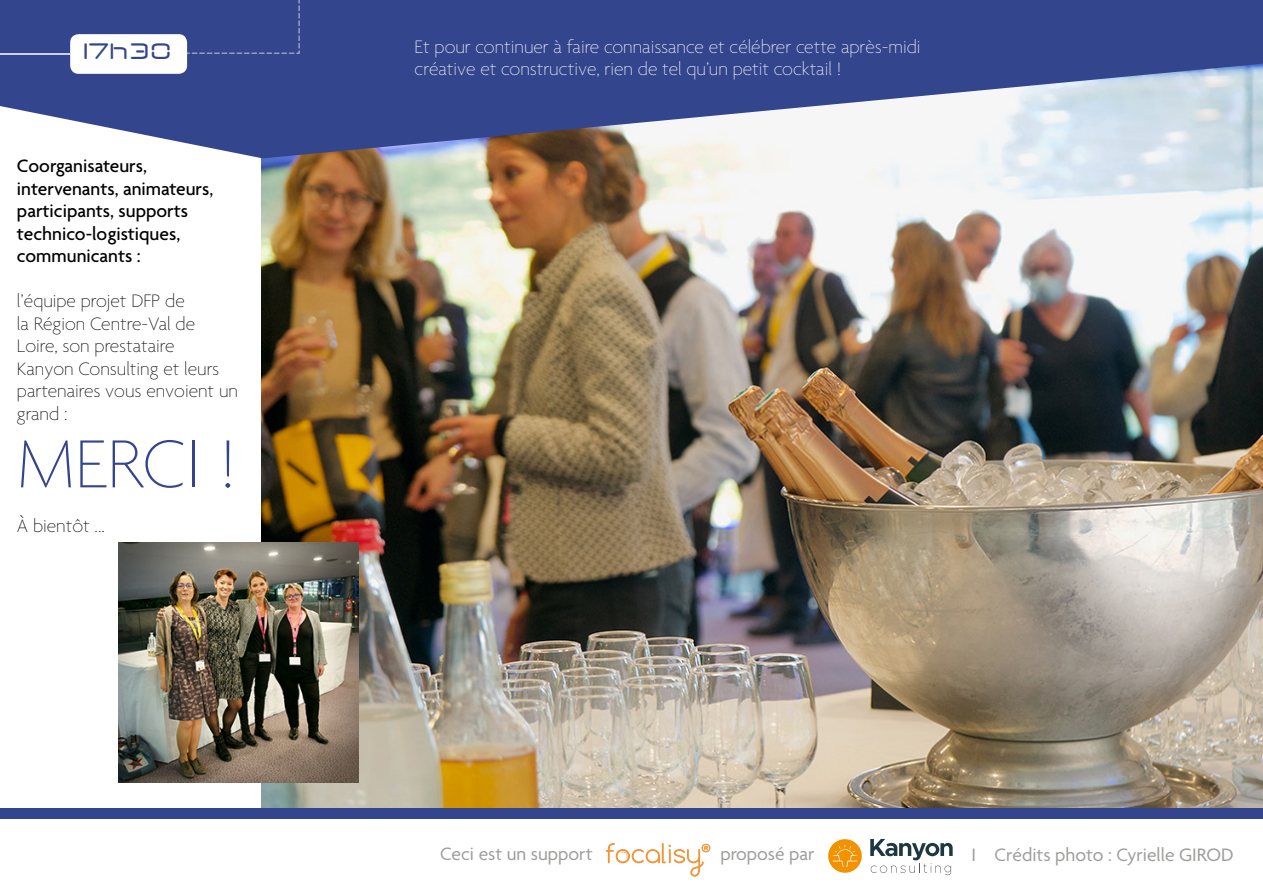
<style>
.page{position:relative;width:1263px;height:893px;background:#fff}
.page>*{position:absolute;margin:0;border:0;box-sizing:border-box;transform-origin:0 0}
.t1{font:100 73.5px "Agenda";color:#33458c}
.t2{font:34.5px "Neuropol Nova";color:#33458c}
.t3{font:100 19.5px/22.5px "Agenda";color:#000}
.t4{font:100 19.5px/22.5px "Agenda";color:#fff}
.t5{font:500 19.5px/22.5px "Agenda";color:#000}
.t6{font:19.5px "Agenda";color:#9d9d9c}
</style>
<div class="page">
<img style="left:261px;top:158px;width:1002px;height:650px">
<div style="left:0;top:808px;width:1263px;height:11px;background:#33458c"></div>
<svg style="left:0;top:0;width:1263px;height:158px;background:#6371a4"></svg>
<div style="left:186px;top:0;width:115px;height:55px;background:#33458c"></div>
<div style="left:70px;top:34px;width:117px;height:40px;background:#fff;border-radius:9px"></div>
<hr style="left:0;top:53px;width:70px;height:2px;background:#fff">
<img style="left:118px;top:542px;width:240px;height:240px">
<svg style="left:828px;top:839px;width:34px;height:34px"></svg>
<svg style="left:870px;top:839px;width:83px;height:36px"></svg>
<svg style="left:606px;top:843px;width:104px;height:33px"></svg>
<h2 class="t2" style="left:83px;top:37px;width:91px">17h30</h2>
<p class="t5" style="left:17px;top:156px;width:198px">Coorganisateurs, intervenants, animateurs, participants, supports technico-logistiques, communicants :</p>
<p class="t3" style="left:17px;top:291px;width:223px">l’équipe projet DFP de<br>la Région Centre-Val de<br>Loire, son prestataire<br>Kanyon Consulting et leurs partenaires vous envoient un grand :</p>
<h1 class="t1" style="left:17px;top:424px;width:220px">MERCI !</h1>
<p class="t3" style="left:17px;top:516px;width:89px">À bientôt ...</p>
<p class="t4" style="left:415px;top:36px;width:507px">Et pour continuer à faire connaissance et célébrer cette après-midi créative et constructive, rien de tel qu’un petit cocktail !</p>
<p class="t6" style="left:440px;top:843px;width:154px">Ceci est un support</p>
<p class="t6" style="left:720px;top:843px;width:95px">proposé par</p>
<p class="t6" style="left:971px;top:844px;width:263px">I Crédits photo : Cyrielle GIROD</p>
</div>
